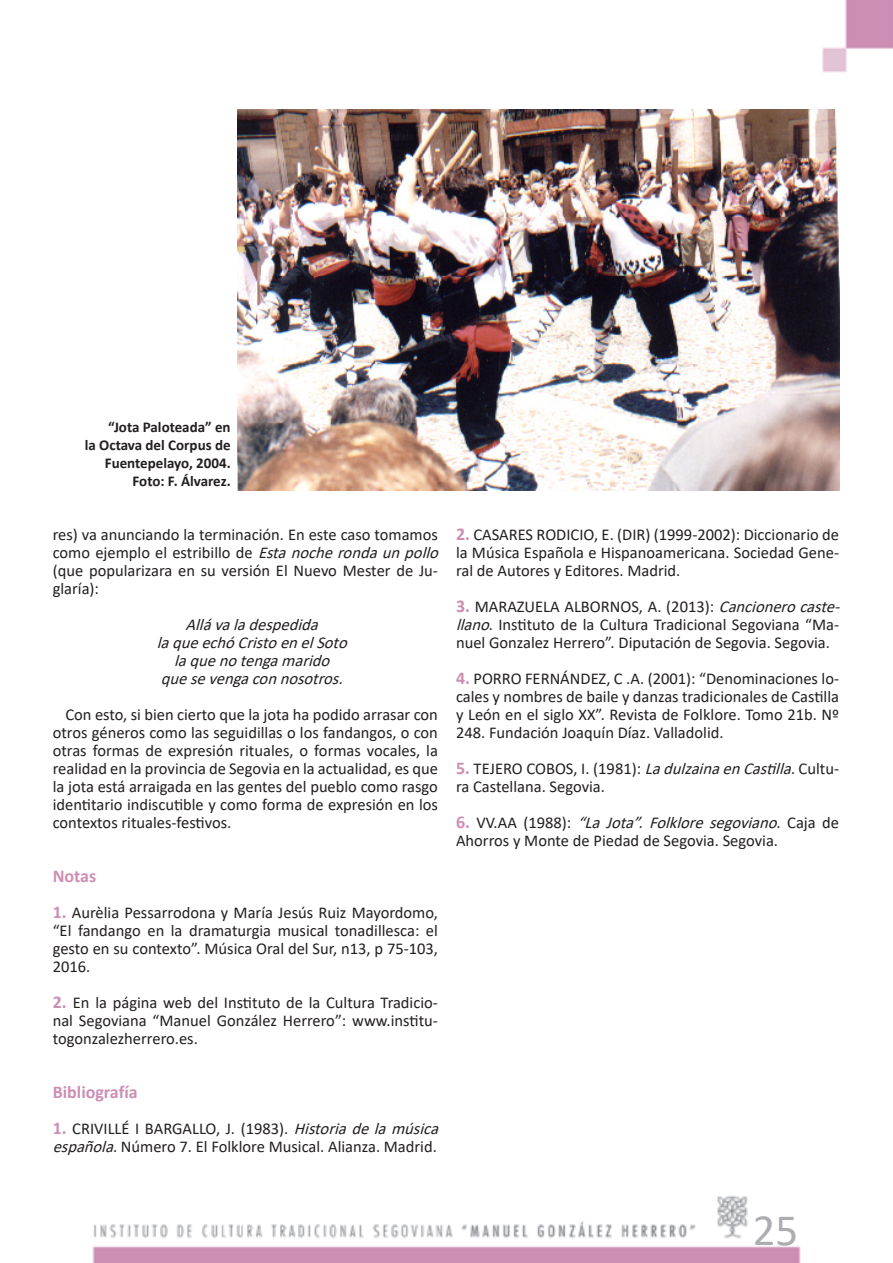
<style>
.page{position:relative;width:893px;height:1263px;background:#fff}
.page>*{position:absolute;margin:0;border:0;box-sizing:border-box;transform-origin:0 0}
.t1{font:45px "Calibri";color:#acadb1}
.TEXTO_LADILLO{font:700 18px "Calibri";color:#cd8eb3}
.TEXTO_LADILLO-2{font:16.5px/18px "Calibri";color:#231f20;text-align:justify}
.TEXTO{font:16.5px/18px "Calibri";color:#231f20}
.TEXTO-2{font:italic 16.5px "Calibri";color:#231f20}
.TEXTO-3{font:700 15px/18px "Calibri";color:#231f20;text-align:right}
.s1{font-style:italic}
.s2{font-weight:700;font-size:18px;color:#cd8eb3}
</style>
<div class="page">
<img style="left:822px;top:0;width:71px;height:73px">
<img style="left:92px;top:1195px;width:709px;height:68px">
<img style="left:237px;top:109px;width:602px;height:381px">
<p class="TEXTO-3" style="left:85px;top:418px;width:147px">“Jota Paloteada” en<br>la Octava del Corpus de<br>Fuentepelayo, 2004.</p>
<p class="TEXTO-3" style="left:133px;top:472px;width:100px">Foto: F. Álvarez.</p>
<p class="TEXTO" style="left:53px;top:525px;width:393px">res) va anunciando la terminación. En este caso tomamos como ejemplo el estribillo de <span class="s1">Estanocherondaunpollo </span>(que popularizara en su versión El Nuevo Mester de Ju&shy;glaría):</p>
<p class="TEXTO-2" style="left:186px;top:613px;width:140px">Allávaladespedida</p>
<p class="TEXTO-2" style="left:157px;top:631px;width:197px">laqueechóCristoenelSoto</p>
<p class="TEXTO-2" style="left:174px;top:649px;width:162px">laquenotengamarido</p>
<p class="TEXTO-2" style="left:161px;top:667px;width:189px">quesevengaconnosotros.</p>
<p class="TEXTO" style="left:53px;top:705px;width:387px;text-align:justify;text-indent:13px">Con esto, si bien cierto que la jota ha podido arrasar con otros géneros como las seguidillas o los fandangos, o con otras formas de expresión rituales, o formas vocales, la realidad en la provincia de Segovia en la actualidad, es que la jota está arraigada en las gentes del pueblo como rasgo identitario indiscutible y como forma de expresión en los contextos rituales-festivos.</p>
<p class="TEXTO_LADILLO" style="left:53px;top:863px;width:45px">Notas</p>
<p class="TEXTO_LADILLO-2" style="left:53px;top:903px;width:387px"><span class="s2">1.</span> Aurèlia Pessarrodona y María Jesús Ruiz Mayordomo, “El fandango en la dramaturgia musical tonadillesca: el gesto en su contexto”. Música Oral del Sur, n13, p 75-103, 2016.</p>
<p class="TEXTO_LADILLO-2" style="left:53px;top:993px;width:387px"><span class="s2">2.</span> En la página web del Instituto de la Cultura Tradicio&shy;nal Segoviana “Manuel González Herrero”: www.institu&shy;togonzalezherrero.es.</p>
<p class="TEXTO_LADILLO" style="left:53px;top:1079px;width:87px">Bibliografía</p>
<p class="TEXTO_LADILLO-2" style="left:53px;top:1119px;width:393px"><span class="s2">1.</span> CRIVILLÉ I BARGALLO, J. (1983). <span class="s1">Historiadelamúsica española</span>. Número 7. El Folklore Musical. Alianza. Madrid.</p>
<p class="TEXTO_LADILLO-2" style="left:456px;top:525px;width:385px"><span class="s2">2.</span> CASARES RODICIO, E. (DIR) (1999-2002): Diccionario de la Música Española e Hispanoamericana. Sociedad Gene&shy;ral de Autores y Editores. Madrid.</p>
<p class="TEXTO_LADILLO-2" style="left:456px;top:597px;width:390px;text-align:left"><span class="s2">3.</span> MARAZUELA ALBORNOS, A. (2013): <span class="s1">Cancionerocaste&shy;llano</span>. Instituto de la Cultura Tradicional Segoviana “Ma&shy;nuel Gonzalez Herrero”. Diputación de Segovia. Segovia.</p>
<p class="TEXTO_LADILLO-2" style="left:456px;top:669px;width:385px"><span class="s2">4.</span> PORRO FERNÁNDEZ, C .A. (2001): “Denominaciones lo&shy;cales y nombres de baile y danzas tradicionales de Castilla y León en el siglo XX”. Revista de Folklore. Tomo 21b. Nº 248. Fundación Joaquín Díaz. Valladolid.</p>
<p class="TEXTO_LADILLO-2" style="left:456px;top:759px;width:385px"><span class="s2">5.</span> TEJERO COBOS, I. (1981): <span class="s1">LadulzainaenCastilla.</span>Cultu&shy;ra Castellana. Segovia.</p>
<p class="TEXTO_LADILLO-2" style="left:456px;top:813px;width:385px"><span class="s2">6 .</span> V V. A A ( 1 9 8 8 ) : <span class="s1">“LaJota”.Folkloresegoviano</span>. C a j a d e<br>Ahorros y Monte de Piedad de Segovia. Segovia.</p>
<p class="t1" style="left:753px;top:1199px;width:47px">25</p>
</div>
